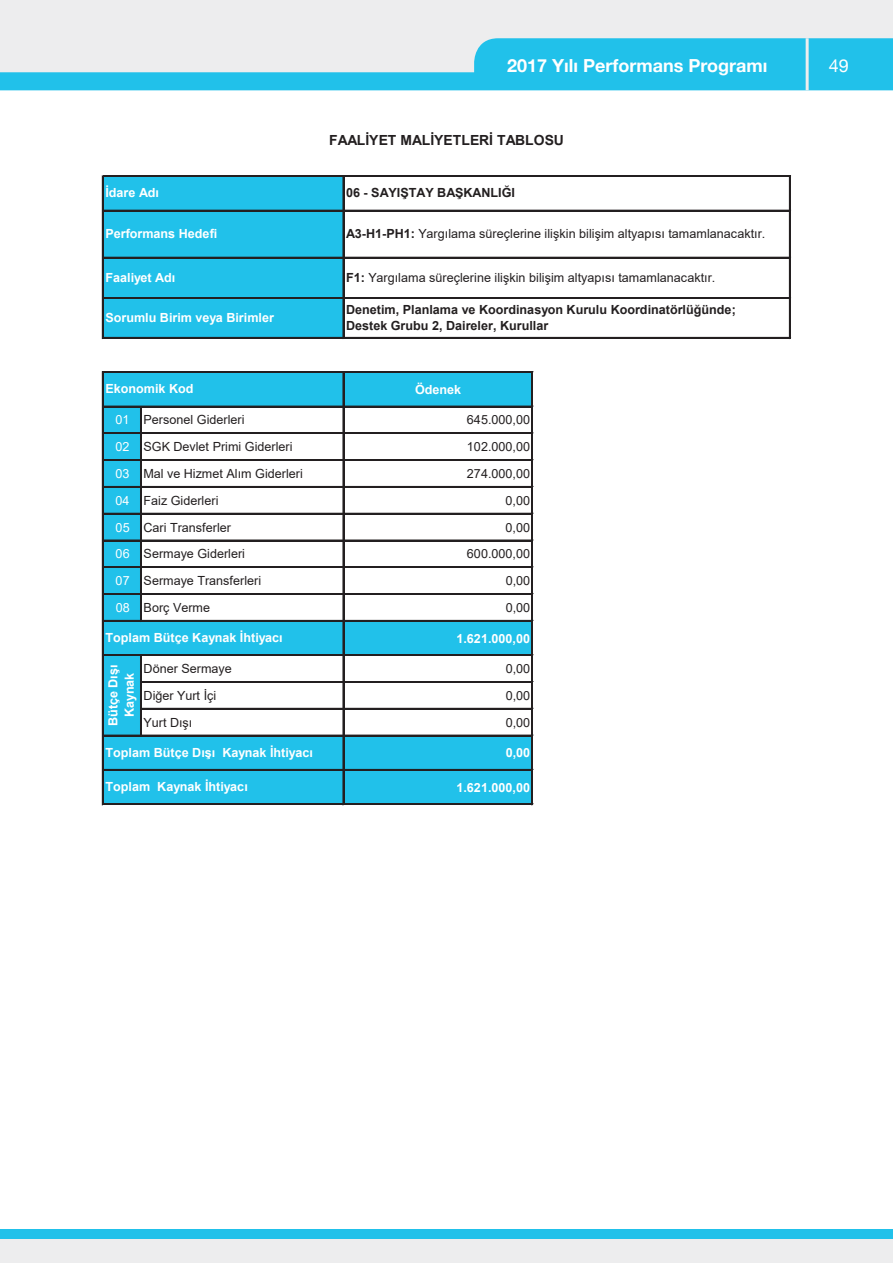
<style>
.page{position:relative;width:893px;height:1263px;background:#fff}
.page>*{position:absolute;margin:0;border:0;box-sizing:border-box;transform-origin:0 0}
.t1{font:700 18px "Helvetica Neue";color:#fff}
.t2{font:18px "Helvetica Neue";color:#fff}
.t3{font:700 13.95px "Arial";color:#231f20}
.t4{font:12.6px "Arial";color:#231f20}
.t5{font:12.6px "Arial";color:#231f20}
.t6{font:700 12.6px "Arial";color:#fff}
.t7{font:700 12.6px "Arial";color:#fff}
.t8{font:700 12.6px "Arial";color:#231f20}
.t9{font:700 12.6px "Arial";color:#231f20}
.s1{font-weight:700}
.s2{color:#fff}
</style>
<div class="page">
<div style="left:0;top:1229px;width:893px;height:34px;background:#21c1ea"></div>
<div style="left:0;top:0;width:893px;height:72px;background:#ededee"></div>
<div style="left:0;top:1239px;width:893px;height:24px;background:#ededee"></div>
<svg style="left:0;top:38px;width:893px;height:52px;fill:#21c1ea"></svg>
<hr style="left:806px;top:38px;width:3px;height:52px;background:#ededee">
<div style="left:104px;top:177px;width:240px;height:161px;background:#21c1ea"></div>
<div style="left:104px;top:372px;width:429px;height:35px;background:#21c1ea"></div>
<div style="left:104px;top:407px;width:37px;height:214px;background:#21c1ea"></div>
<div style="left:104px;top:621px;width:429px;height:34px;background:#21c1ea"></div>
<div style="left:104px;top:655px;width:37px;height:27px;background:#21c1ea"></div>
<div style="left:104px;top:682px;width:37px;height:54px;background:#21c1ea"></div>
<div style="left:104px;top:736px;width:429px;height:68px;background:#21c1ea"></div>
<hr style="left:102px;top:176px;width:2px;height:163px;background:#231f20">
<hr style="left:343px;top:177px;width:1px;height:162px;background:#231f20">
<hr style="left:140px;top:407px;width:2px;height:215px;background:#231f20">
<hr style="left:102px;top:372px;width:2px;height:433px;background:#231f20">
<hr style="left:343px;top:373px;width:1px;height:432px;background:#231f20">
<hr style="left:789px;top:177px;width:2px;height:162px;background:#231f20">
<hr style="left:532px;top:373px;width:1px;height:432px;background:#231f20">
<hr style="left:140px;top:656px;width:2px;height:80px;background:#231f20">
<hr style="left:104px;top:176px;width:687px;height:1px;background:#231f20">
<hr style="left:104px;top:210px;width:687px;height:1px;background:#231f20">
<hr style="left:104px;top:257px;width:687px;height:1px;background:#231f20">
<hr style="left:104px;top:297px;width:686px;height:1px;background:#231f20">
<hr style="left:104px;top:298px;width:687px;height:1px;background:#231f20">
<hr style="left:104px;top:337px;width:687px;height:2px;background:#231f20">
<hr style="left:104px;top:371px;width:429px;height:1px;background:#231f20">
<hr style="left:104px;top:372px;width:429px;height:1px;background:#231f20">
<hr style="left:104px;top:406px;width:429px;height:1px;background:#231f20">
<hr style="left:104px;top:433px;width:429px;height:1px;background:#231f20">
<hr style="left:104px;top:459px;width:429px;height:1px;background:#231f20">
<hr style="left:104px;top:460px;width:429px;height:1px;background:#231f20">
<hr style="left:104px;top:486px;width:429px;height:2px;background:#231f20">
<hr style="left:104px;top:513px;width:429px;height:1px;background:#231f20">
<hr style="left:104px;top:540px;width:429px;height:1px;background:#231f20">
<hr style="left:104px;top:566px;width:429px;height:1px;background:#231f20">
<hr style="left:104px;top:567px;width:429px;height:1px;background:#231f20">
<hr style="left:104px;top:593px;width:429px;height:2px;background:#231f20">
<hr style="left:104px;top:620px;width:429px;height:2px;background:#231f20">
<hr style="left:104px;top:654px;width:429px;height:1px;background:#231f20">
<hr style="left:104px;top:655px;width:429px;height:1px;background:#231f20">
<hr style="left:142px;top:681px;width:391px;height:2px;background:#231f20">
<hr style="left:142px;top:708px;width:391px;height:1px;background:#231f20">
<hr style="left:104px;top:735px;width:429px;height:1px;background:#231f20">
<hr style="left:104px;top:769px;width:429px;height:2px;background:#231f20">
<hr style="left:104px;top:803px;width:429px;height:1px;background:#231f20">
<hr style="left:104px;top:804px;width:429px;height:1px;background:#231f20">
<h1 class="t1" style="left:507px;top:55px;width:262px">2017 Yılı Performans Programı</h1>
<h1 class="t2" style="left:829px;top:55px;width:22px">49</h1>
<p class="t3" style="left:329px;top:131px;width:236px">FAALİYET MALİYETLERİ TABLOSU</p>
<p class="t6" style="left:105px;top:184px;width:55px">İdare Adı</p>
<p class="t8" style="left:346px;top:184px;width:170px">06 - SAYIŞTAY BAŞKANLIĞI</p>
<p class="t7" style="left:105px;top:225px;width:113px">Performans Hedefi</p>
<p class="t4" style="left:346px;top:225px;width:421px"><span class="s1">A3-H1-PH1:</span> Yargılama süreçlerine ilişkin bilişim altyapısı tamamlanacaktır.</p>
<p class="t6" style="left:105px;top:269px;width:71px">Faaliyet Adı</p>
<p class="t4" style="left:346px;top:269px;width:371px"><span class="s1">F1:</span> Yargılama süreçlerine ilişkin bilişim altyapısı tamamlanacaktır.</p>
<p class="t7" style="left:105px;top:309px;width:170px">Sorumlu Birim veya Birimler</p>
<p class="t7" style="left:105px;top:380px;width:90px">Ekonomik Kod</p>
<p class="t8" style="left:346px;top:300px;width:391px">Denetim, Planlama ve Koordinasyon Kurulu Koordinatörlüğünde;</p>
<p class="t9" style="left:346px;top:317px;width:204px">Destek Grubu 2, Daireler, Kurullar</p>
<p class="t6" style="left:415px;top:381px;width:48px">Ödenek</p>
<p class="t5" style="left:116px;top:411px;width:130px"><span class="s2">01</span> Personel Giderleri</p>
<p class="t5" style="left:467px;top:411px;width:65px">645.000,00</p>
<p class="t5" style="left:116px;top:438px;width:178px"><span class="s2">02</span> SGK Devlet Primi Giderleri</p>
<p class="t5" style="left:467px;top:438px;width:65px">102.000,00</p>
<p class="t4" style="left:116px;top:465px;width:189px"><span class="s2">03</span> Mal ve Hizmet Alım Giderleri</p>
<p class="t5" style="left:467px;top:465px;width:65px">274.000,00</p>
<p class="t5" style="left:116px;top:492px;width:104px"><span class="s2">04</span> Faiz Giderleri</p>
<p class="t5" style="left:506px;top:492px;width:26px">0,00</p>
<p class="t5" style="left:116px;top:518px;width:117px"><span class="s2">05</span> Cari Transferler</p>
<p class="t5" style="left:506px;top:518px;width:26px">0,00</p>
<p class="t5" style="left:116px;top:545px;width:131px"><span class="s2">06</span> Sermaye Giderleri</p>
<p class="t5" style="left:467px;top:545px;width:65px">600.000,00</p>
<p class="t5" style="left:116px;top:572px;width:147px"><span class="s2">07</span> Sermaye Transferleri</p>
<p class="t5" style="left:506px;top:572px;width:26px">0,00</p>
<p class="t4" style="left:116px;top:599px;width:96px"><span class="s2">08</span> Borç Verme</p>
<p class="t5" style="left:506px;top:599px;width:26px">0,00</p>
<p class="t7" style="left:456px;top:629px;width:75px">1.621.000,00</p>
<p class="t4" style="left:144px;top:660px;width:90px">Döner Sermaye</p>
<p class="t5" style="left:506px;top:660px;width:26px">0,00</p>
<p class="t4" style="left:144px;top:687px;width:74px">Diğer Yurt İçi</p>
<p class="t5" style="left:506px;top:687px;width:26px">0,00</p>
<p class="t4" style="left:144px;top:713px;width:50px">Yurt Dışı</p>
<p class="t5" style="left:506px;top:713px;width:26px">0,00</p>
<p class="t7" style="left:506px;top:744px;width:26px">0,00</p>
<p class="t7" style="left:456px;top:778px;width:75px">1.621.000,00</p>
<p class="t6" style="left:105px;top:629px;width:179px">Toplam Bütçe Kaynak İhtiyacı</p>
<p class="t6" style="left:104px;top:726px;width:63px;rotate:-90deg">Bütçe Dışı</p>
<p class="t7" style="left:121px;top:717px;width:46px;rotate:-90deg">Kaynak</p>
<p class="t6" style="left:105px;top:743px;width:209px">Toplam Bütçe Dışı Kaynak İhtiyacı</p>
<p class="t6" style="left:105px;top:778px;width:144px">Toplam Kaynak İhtiyacı</p>
</div>
